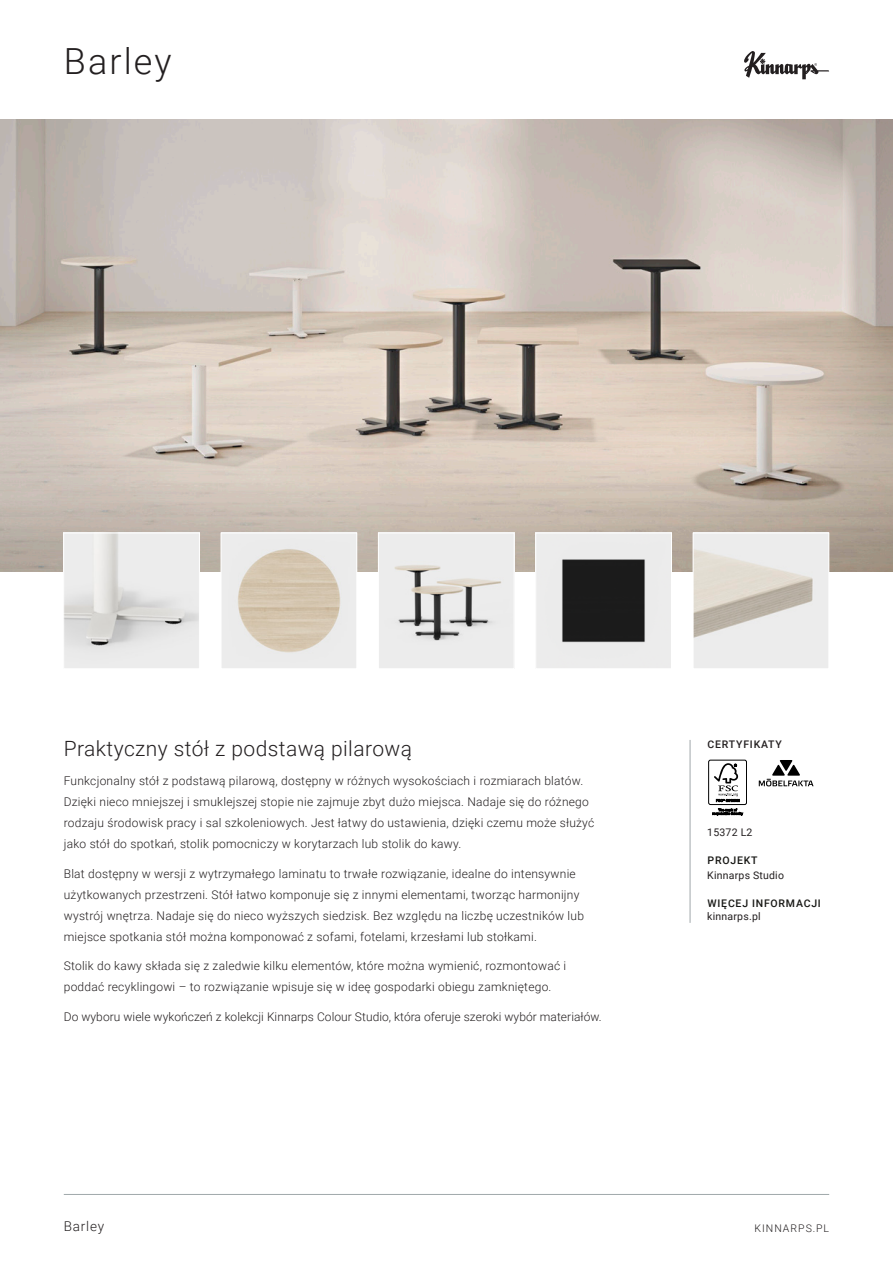
<style>
.page{position:relative;width:893px;height:1263px;background:#fff}
.page>*{position:absolute;margin:0;border:0;box-sizing:border-box;transform-origin:0 0}
.t1{font:300 36px "Roboto";letter-spacing:.06em;color:#231f20}
.t2{font:300 21px "Roboto";letter-spacing:.02em;color:#231f20}
.t3{font:300 13.5px "Roboto";letter-spacing:.06em;color:#231f20}
.t4{font:300 12px/21px "Roboto";letter-spacing:.02em;color:#231f20}
.t5{font:10.5px "Roboto";letter-spacing:.02em;color:#231f20}
.t6{font:500 10.5px "Roboto";letter-spacing:.075em;color:#171714}
.t7{font:300 10.5px "Roboto";letter-spacing:.095em;color:#231f20}
.t8{font:500 10.5px "Roboto";letter-spacing:.075em;color:#231f20}
</style>
<div class="page">
<hr style="left:64px;top:1194px;width:765px;height:1px;background:#a0a8aa">
<svg style="left:744px;top:51px;width:85px;height:28px"></svg>
<img style="left:0;top:119px;width:893px;height:453px">
<img style="left:65px;top:535px;width:133px;height:132px">
<div style="left:63px;top:533px;width:137px;height:136px;border:1px solid #fff"></div>
<img style="left:223px;top:535px;width:132px;height:132px">
<div style="left:221px;top:533px;width:136px;height:136px;border:1px solid #fff"></div>
<img style="left:380px;top:535px;width:132px;height:132px">
<div style="left:378px;top:533px;width:136px;height:136px;border:1px solid #fff"></div>
<img style="left:537px;top:535px;width:133px;height:132px">
<div style="left:535px;top:533px;width:137px;height:136px;border:1px solid #fff"></div>
<img style="left:695px;top:535px;width:132px;height:132px">
<div style="left:693px;top:533px;width:136px;height:136px;border:1px solid #fff"></div>
<svg style="left:759px;top:760px;width:54px;height:26px"></svg>
<hr style="left:690px;top:740px;width:1px;height:183px;background:#a0a8aa">
<div style="left:708px;top:760px;width:39px;height:45px;border:1px solid #000;border-radius:2px"></div>
<svg style="left:714px;top:763px;width:26px;height:39px"></svg>
<svg style="left:712px;top:808px;width:31px;height:7px"></svg>
<h1 class="t1" style="left:64px;top:36px;width:109px">Barley</h1>
<h2 class="t2" style="left:64px;top:733px;width:350px">Praktyczny stół z podstawą pilarową</h2>
<p class="t4" style="left:64px;top:770px;width:532px">Funkcjonalny stół z podstawą pilarową, dostępny w różnych wysokościach i rozmiarach blatów.<br>Dzięki nieco mniejszej i smuklejszej stopie nie zajmuje zbyt dużo miejsca. Nadaje się do różnego rodzaju środowisk pracy i sal szkoleniowych. Jest łatwy do ustawienia, dzięki czemu może służyć jako stół do spotkań, stolik pomocniczy w korytarzach lub stolik do kawy.</p>
<p class="t4" style="left:64px;top:862px;width:522px">Blat dostępny w wersji z wytrzymałego laminatu to trwałe rozwiązanie, idealne do intensywnie użytkowanych przestrzeni. Stół łatwo komponuje się z innymi elementami, tworząc harmonijny wystrój wnętrza. Nadaje się do nieco wyższych siedzisk. Bez względu na liczbę uczestników lub miejsce spotkania stół można komponować z sofami, fotelami, krzesłami lub stołkami.</p>
<p class="t4" style="left:64px;top:955px;width:504px">Stolik do kawy składa się z zaledwie kilku elementów, które można wymienić, rozmontować i poddać recyklingowi – to rozwiązanie wpisuje się w ideę gospodarki obiegu zamkniętego.</p>
<p class="t4" style="left:64px;top:1005px;width:539px">Do wyboru wiele wykończeń z kolekcji Kinnarps Colour Studio, która oferuje szeroki wybór materiałów.</p>
<p class="t3" style="left:64px;top:1216px;width:42px">Barley</p>
<p class="t8" style="left:707px;top:737px;width:76px">CERTYFIKATY</p>
<p class="t5" style="left:707px;top:825px;width:47px">15372 L2</p>
<p class="t6" style="left:707px;top:853px;width:51px">PROJEKT</p>
<p class="t5" style="left:707px;top:868px;width:78px">Kinnarps Studio</p>
<p class="t5" style="left:707px;top:909px;width:55px">kinnarps.pl</p>
<p class="t6" style="left:707px;top:896px;width:115px">WIĘCEJ INFORMACJI</p>
<p class="t7" style="left:754px;top:1220px;width:76px">KINNARPS.PL</p>
</div>
